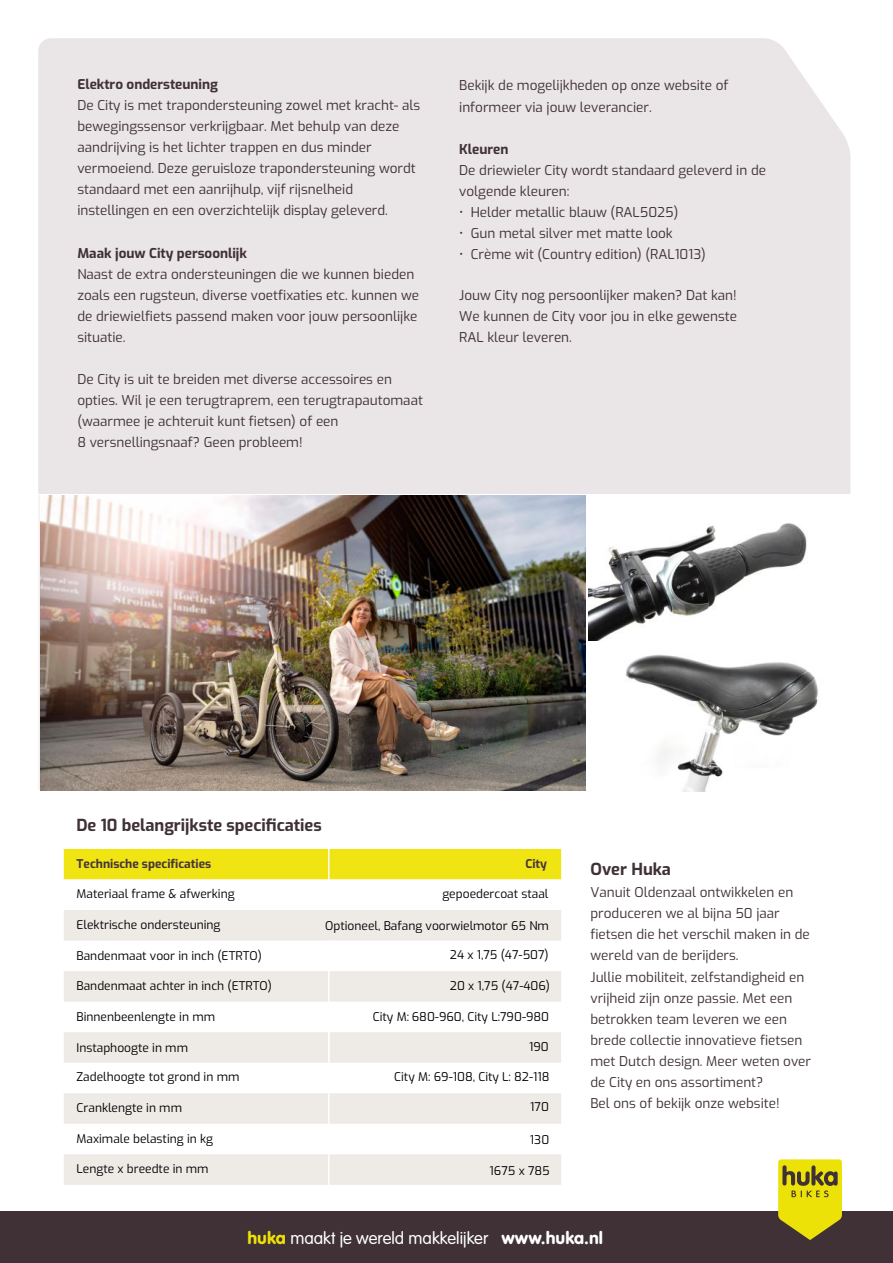
<style>
.page{position:relative;width:893px;height:1263px;background:#fff}
.page>*{position:absolute;margin:0;border:0;box-sizing:border-box;transform-origin:0 0}
.t1{font:300 18px "VAG Rundschrift D";color:#fff}
.t2{font:700 16.5px "Exo";color:#3f3135}
.t3{font:700 16.5px "Exo";color:#3f3135}
.t4{font:13.5px/21px "Exo";color:#3f3135}
.t5{font:13.5px/21px "Exo";color:#3f3135}
.t6{font:700 13.5px "Exo";color:#3f3135}
.t7{font:12px "Exo";color:#000001}
.t8{font:12px "Exo";color:#000001}
.t9{font:700 12px "Exo";color:#453638}
.s1{font-style:inherit}
.s2{font-weight:400;color:#ede208}
.s3{font-weight:400}
</style>
<div class="page">
<div style="left:0;top:1212px;width:893px;height:51px;background:#3f3135"></div>
<svg style="left:778px;top:1159px;width:64px;height:81px;background:#c0b415"></svg>
<div style="left:38px;top:38px;width:812px;height:456px;background:#eae5e7"></div>
<img style="left:588px;top:523px;width:219px;height:117px">
<img style="left:626px;top:654px;width:192px;height:137px">
<img style="left:40px;top:495px;width:546px;height:295px">
<div style="left:64px;top:849px;width:497px;height:30px;background:#f0e413"></div>
<svg style="left:64px;top:910px;width:497px;height:275px;fill:#eeebe7"></svg>
<hr style="left:328px;top:849px;width:2px;height:30px;background:#fff">
<hr style="left:328px;top:940px;width:2px;height:31px;background:#fff">
<hr style="left:328px;top:971px;width:2px;height:31px;background:#fff">
<hr style="left:328px;top:1002px;width:2px;height:30px;background:#fff">
<hr style="left:328px;top:1032px;width:2px;height:31px;background:#fff">
<hr style="left:328px;top:1093px;width:2px;height:31px;background:#fff">
<hr style="left:328px;top:1124px;width:2px;height:30px;background:#fff">
<hr style="left:328px;top:1154px;width:2px;height:31px;background:#fff">
<p class="t6" style="left:77px;top:74px;width:142px">Elektro ondersteuning</p>
<p class="t4" style="left:77px;top:94px;width:344px">De City is met trapondersteuning zowel met kracht- als bewegingssensor verkrijgbaar. Met behulp van deze aandrijving is het lichter trappen en dus minder vermoeiend. Deze geruisloze trapondersteuning wordt standaard met een aanrijhulp, vijf rijsnelheid instellingen en een overzichtelijk display geleverd.</p>
<p class="t6" style="left:77px;top:242px;width:171px">Maak jouw City persoonlijk</p>
<p class="t4" style="left:77px;top:262px;width:343px">Naast de extra ondersteuningen die we kunnen bieden zoals een rugsteun, diverse voetfixaties etc. kunnen we de driewielfiets passend maken voor jouw persoonlijke situatie.</p>
<p class="t4" style="left:77px;top:368px;width:347px">De City is uit te breiden met diverse accessoires en opties. Wil je een terugtraprem, een terugtrapautomaat (waarmee je achteruit kunt fietsen) of een<br>8 versnellingsnaaf? Geen probleem!</p>
<p class="t4" style="left:459px;top:74px;width:271px">Bekijk de mogelijkheden op onze website of informeer via jouw leverancier.</p>
<p class="t6" style="left:459px;top:138px;width:51px">Kleuren</p>
<p class="t4" style="left:459px;top:159px;width:308px">De driewieler City wordt standaard geleverd in de volgende kleuren:</p>
<p class="t4" style="left:459px;top:201px;width:221px"><span class="s1">•</span> Helder metallic blauw (RAL5025)</p>
<p class="t4" style="left:459px;top:222px;width:215px"><span class="s1">•</span> Gun metal silver met matte look</p>
<p class="t4" style="left:459px;top:243px;width:248px"><span class="s1">•</span> Crème wit (Country edition) (RAL1013)</p>
<p class="t4" style="left:459px;top:284px;width:279px;text-align:justify">Jouw City nog persoonlijker maken? Dat kan!<br>We kunnen de City voor jou in elke gewenste RAL kleur leveren.</p>
<p class="t2" style="left:77px;top:813px;width:247px">De 10 belangrijkste specificaties</p>
<p class="t9" style="left:77px;top:854px;width:136px">Technische specificaties</p>
<p class="t9" style="left:525px;top:854px;width:23px">City</p>
<p class="t7" style="left:77px;top:885px;width:160px">Materiaal frame &amp; afwerking</p>
<p class="t7" style="left:442px;top:885px;width:108px">gepoedercoat <span class="s1">staal</span></p>
<p class="t7" style="left:77px;top:916px;width:145px">Elektrische ondersteuning</p>
<p class="t8" style="left:325px;top:917px;width:225px">Optioneel, Bafang voorwielmotor 65 Nm</p>
<p class="t7" style="left:77px;top:946px;width:187px">Bandenmaat voor in inch (ETRTO)</p>
<p class="t8" style="left:450px;top:946px;width:100px">24 x 1,75 (47-507)</p>
<p class="t7" style="left:77px;top:977px;width:197px">Bandenmaat achter in inch (ETRTO)</p>
<p class="t8" style="left:450px;top:977px;width:102px">20 x 1,75 (47-406)</p>
<p class="t8" style="left:77px;top:1007px;width:140px">Binnenbeenlengte in mm</p>
<p class="t7" style="left:77px;top:1038px;width:113px">Instaphoogte in mm</p>
<p class="t7" style="left:77px;top:1067px;width:164px">Zadelhoogte tot grond in mm</p>
<p class="t8" style="left:373px;top:1008px;width:178px">City M: 680-9<span class="s1">6</span>0, City L:790-980</p>
<p class="t8" style="left:529px;top:1038px;width:21px">190</p>
<p class="t8" style="left:394px;top:1068px;width:157px">City M: 69-108, City L: 82-118</p>
<p class="t7" style="left:530px;top:1098px;width:20px">170</p>
<p class="t7" style="left:530px;top:1130px;width:21px">1<span class="s1">3</span>0</p>
<p class="t8" style="left:490px;top:1162px;width:62px">1675 x 785</p>
<p class="t7" style="left:77px;top:1099px;width:107px">Cranklengte in mm</p>
<p class="t7" style="left:77px;top:1130px;width:138px">Maximale belasting in kg</p>
<p class="t7" style="left:77px;top:1160px;width:134px">Lengte x breedte in mm</p>
<p class="t3" style="left:590px;top:856px;width:82px">Over Huka</p>
<p class="t5" style="left:590px;top:881px;width:222px">Vanuit Oldenzaal ontwikkelen en produceren we al bijna 50 jaar fietsen die het verschil maken in de wereld van de berijders.<br>Jullie mobiliteit, zelfstandigheid en vrijheid zijn onze passie. Met een betrokken team leveren we een brede collectie innovatieve fietsen met Dutch design. Meer weten over de <span class="s1">City</span> en ons assortiment?<br>Bel ons of bekijk onze website!</p>
<h1 class="t1" style="left:247px;top:1228px;width:357px"><span class="s2">huka</span> maakt je wereld makkelijker <span class="s3">www.huka.nl</span></h1>
</div>
